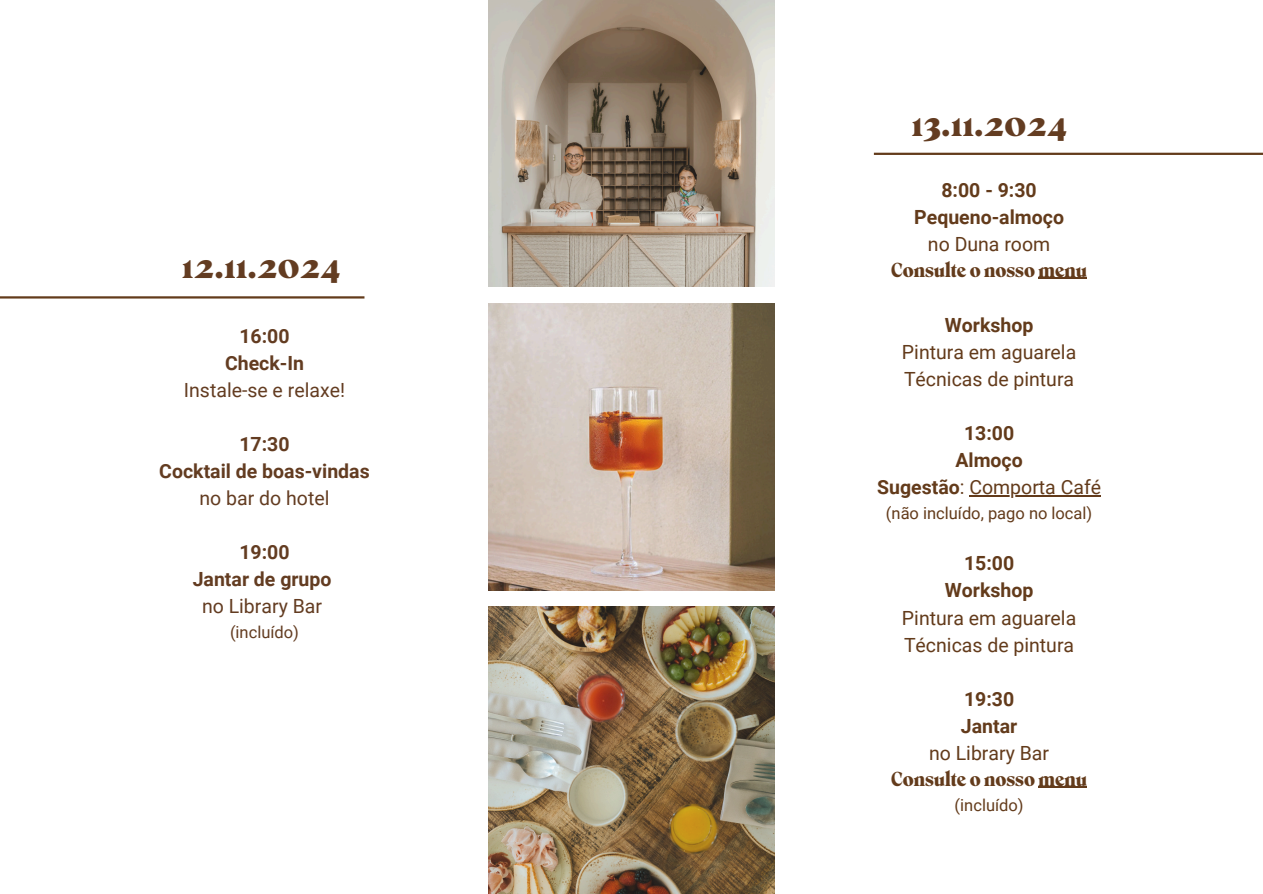
<style>
.page{position:relative;width:1263px;height:894px;background:#fff}
.page>*{position:absolute;margin:0;border:0;box-sizing:border-box;transform-origin:0 0}
.t1{font:900 35.4px "Postmans Serif";color:#633c21}
.t2{font:19.5px/27px "Roboto";color:#633b1b;text-align:center}
.t3{font:700 19.5px/27px "Roboto";color:#633c21;text-align:center}
.t4{font:700 19.5px/26.7px "Roboto";color:#633b1b;text-align:center}
.t5{font:900 19.5px/26.7px "Postmans Serif";color:#633b1b;text-align:center}
.t6{font:19.5px/27px "Roboto";color:#633c21;text-align:center}
.t7{font:16.5px "Roboto";color:#633b1b}
.t8{font:16.5px "Roboto";color:#633c21}
.s1{font-weight:700}
.s2{font-weight:400}
.s3{font-family:"Postmans Serif";font-weight:900}
.s4{font-family:"Roboto";font-weight:700}
.s5{font-family:"Roboto";font-weight:400}
</style>
<div class="page">
<hr style="left:1038px;top:277px;width:49px;height:2px;background:#633b1b">
<hr style="left:969px;top:495px;width:132px;height:1px;background:#633b1b">
<hr style="left:1038px;top:786px;width:49px;height:1px;background:#633b1b">
<img style="left:488px;top:0;width:287px;height:287px">
<img style="left:488px;top:303px;width:287px;height:287px">
<img style="left:488px;top:606px;width:287px;height:287px">
<hr style="left:874px;top:153px;width:389px;height:2px;background:#633b1b">
<hr style="left:0;top:296px;width:364px;height:2px;background:#633b1b">
<h1 class="t1" style="left:182px;top:249px;width:160px">12.11.2024</h1>
<h2 class="t6" style="left:184px;top:322px;width:163px"><span class="s1">16:00<br>Check-In<br></span>Instale-se e relaxe!</h2>
<h2 class="t3" style="left:159px;top:430px;width:212px">17:30<br>Cocktail de boas-vindas <span class="s2">no bar do hotel</span></h2>
<h2 class="t3" style="left:193px;top:538px;width:140px">19:00<br>Jantar de grupo <span class="s2">no Library Bar</span></h2>
<h2 class="t8" style="left:230px;top:622px;width:70px">(incluído)</h2>
<p class="t1" style="left:911px;top:106px;width:157px">13.11.2024</p>
<p class="t4" style="left:891px;top:176px;width:197px">8:00 - 9:30<br>Pequeno-almoço<br><span class="s2">no Duna room<br></span><span class="s3">Consulte o nosso menu</span></p>
<p class="t2" style="left:902px;top:311px;width:176px"><span class="s1">Workshop<br></span>Pintura em aguarela<br>Técnicas de pintura</p>
<p class="t4" style="left:964px;top:419px;width:52px">13:00</p>
<h1 class="t4" style="left:955px;top:446px;width:69px">Almoço</h1>
<h2 class="t2" style="left:877px;top:473px;width:225px"><span class="s1">Sugestão</span>: Comporta Café</h2>
<p class="t7" style="left:886px;top:503px;width:208px">(não incluído, pago no local)</p>
<p class="t2" style="left:902px;top:550px;width:176px"><span class="s1">15:00<br>Workshop<br></span>Pintura em aguarela<br>Técnicas de pintura</p>
<p class="t5" style="left:891px;top:686px;width:197px"><span class="s4">19:30<br>Jantar<br></span><span class="s5">no Library Bar<br></span>Consulte o nosso menu</p>
<p class="t7" style="left:955px;top:795px;width:70px">(incluído)</p>
</div>
